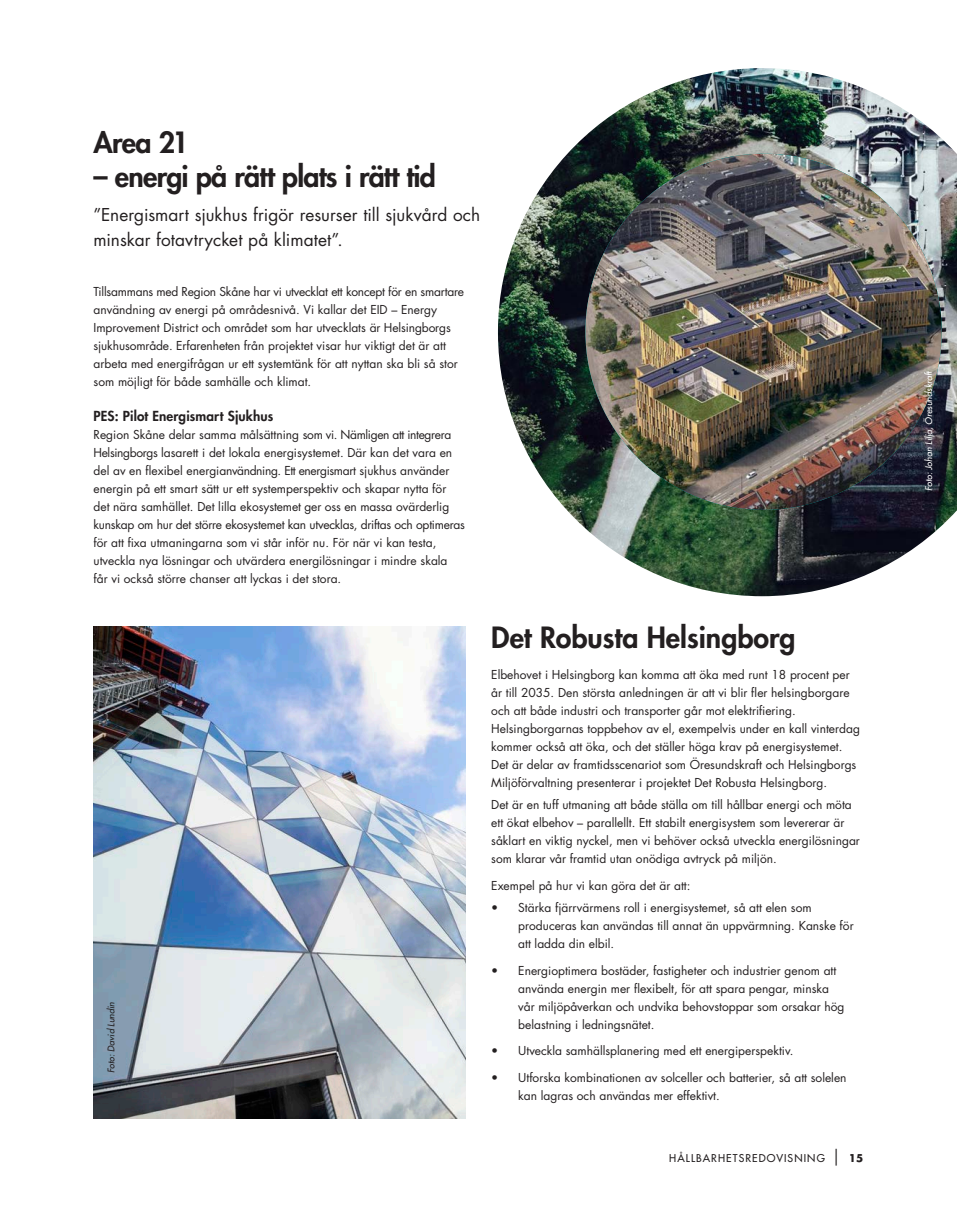
<style>
.page{position:relative;width:957px;height:1212px;background:#fff}
.page>*{position:absolute;margin:0;border:0;box-sizing:border-box;transform-origin:0 0}
.Rubrik{font:800 28.5px "Futura Std";letter-spacing:-.025em;color:#231f20}
.Mellis{font:800 28.5px "Futura Std";color:#231f20}
.Ingress{font:17.25px "Futura Std";letter-spacing:.005em;color:#231f20}
.Mellis-2{font:800 13.5px "Futura Std";letter-spacing:.01em;color:#231f20}
.Bröd{font:12px/18px "Futura Std";color:#231f20}
.t1{font:500 10.5px "Futura Std";letter-spacing:.105em;color:#231f20}
.Bildtext{font:italic 500 9px "Futura Std";letter-spacing:-.005em;color:#fff}
.Bildtext-2{font:italic 500 9px "Futura Std";color:#231f20}
.s1{font-weight:700;font-size:16.8px}
.s2{font-weight:700}
</style>
<div class="page">
<img style="left:94px;top:626px;width:372px;height:492px">
<img style="left:498px;top:68px;width:459px;height:528px">
<img style="left:585px;top:154px;width:356px;height:356px;border-radius:178px">
<p class="Rubrik" style="left:94px;top:124px;width:96px">Area 21</p>
<p class="Rubrik" style="left:94px;top:159px;width:344px">– energi på rätt plats i rätt tid</p>
<p class="Ingress" style="left:94px;top:203px;width:388px">”Energismart sjukhus frigör resurser till sjukvård och</p>
<p class="Ingress" style="left:94px;top:228px;width:251px">minskar fotavtrycket på klimatet”.</p>
<p class="Bröd" style="left:94px;top:282px;width:372px">Tillsammans med Region Skåne har vi utvecklat ett koncept för en smartare användning av energi på områdesnivå. Vi kallar det EID – Energy Improvement District och området som har utvecklats är Helsingborgs sjukhusområde. Erfarenheten från projektet visar hur viktigt det är att arbeta med energifrågan ur ett systemtänk för att nyttan ska bli så stor som möjligt för både samhälle och klimat.</p>
<p class="Mellis-2" style="left:94px;top:408px;width:181px">PES: Pilot Energismart Sjukhus</p>
<p class="Bröd" style="left:94px;top:426px;width:373px">Region Skåne delar samma målsättning som vi. Nämligen att integrera Helsingborgs lasarett i det lokala energisystemet. Där kan det vara en del av en flexibel energianvändning. Ett energismart sjukhus använder energin på ett smart sätt ur ett systemperspektiv och skapar nytta för det nära samhället. Det lilla ekosystemet ger oss en massa ovärderlig kunskap om hur det större ekosystemet kan utvecklas, driftas och optimeras för att fixa utmaningarna som vi står inför nu. För när vi kan testa, utveckla nya lösningar och utvärdera energilösningar i mindre skala<br>får vi också större chanser att lyckas i det stora.</p>
<p class="Bildtext-2" style="left:105px;top:1073px;width:73px;rotate:-90deg">Foto: David Lundin</p>
<p class="Mellis" style="left:491px;top:620px;width:306px">Det Robusta Helsingborg</p>
<p class="Bröd" style="left:491px;top:666px;width:370px">Elbehovet i Helsingborg kan komma att öka med runt 18 procent per år till 2035. Den största anledningen är att vi blir fler helsingborgare och att både industri och transporter går mot elektrifiering.<br>Helsingborgarnas toppbehov av el, exempelvis under en kall vinterdag kommer också att öka, och det ställer höga krav på energisystemet.<br>Det är delar av framtidsscenariot som Öresundskraft och Helsingborgs Miljöförvaltning presenterar i projektet Det Robusta Helsingborg.</p>
<p class="Bröd" style="left:491px;top:796px;width:370px">Det är en tuff utmaning att både ställa om till hållbar energi och möta ett ökat elbehov – parallellt. Ett stabilt energisystem som levererar är såklart en viktig nyckel, men vi behöver också utveckla energilösningar som klarar vår framtid utan onödiga avtryck på miljön.</p>
<p class="Bröd" style="left:491px;top:876px;width:201px">Exempel på hur vi kan göra det är att:</p>
<p class="Bröd" style="left:518px;top:899px;width:337px;text-indent:-27px">• Stärka fjärrvärmens roll i energisystemet, så att elen som produceras kan användas till annat än uppvärmning. Kanske för att ladda din elbil.</p>
<p class="Bröd" style="left:518px;top:961px;width:328px;text-indent:-27px">• Energioptimera bostäder, fastigheter och industrier genom att använda energin mer flexibelt, för att spara pengar, minska vår miljöpåverkan och undvika behovstoppar som orsakar hög belastning i ledningsnätet.</p>
<p class="Bröd" style="left:491px;top:1042px;width:304px">• Utveckla samhällsplanering med ett energiperspektiv.</p>
<p class="Bröd" style="left:518px;top:1068px;width:330px;text-indent:-27px">• Utforska kombinationen av solceller och batterier, så att solelen kan lagras och användas mer effektivt.</p>
<p class="t1" style="left:669px;top:1151px;width:196px">HÅLLBARHETSREDOVISNING <span class="s1">|</span> <span class="s2">15</span></p>
<p class="Bildtext" style="left:923px;top:491px;width:122px;rotate:-90deg">Foto: Johan Lilja, Öresundskraft</p>
</div>
